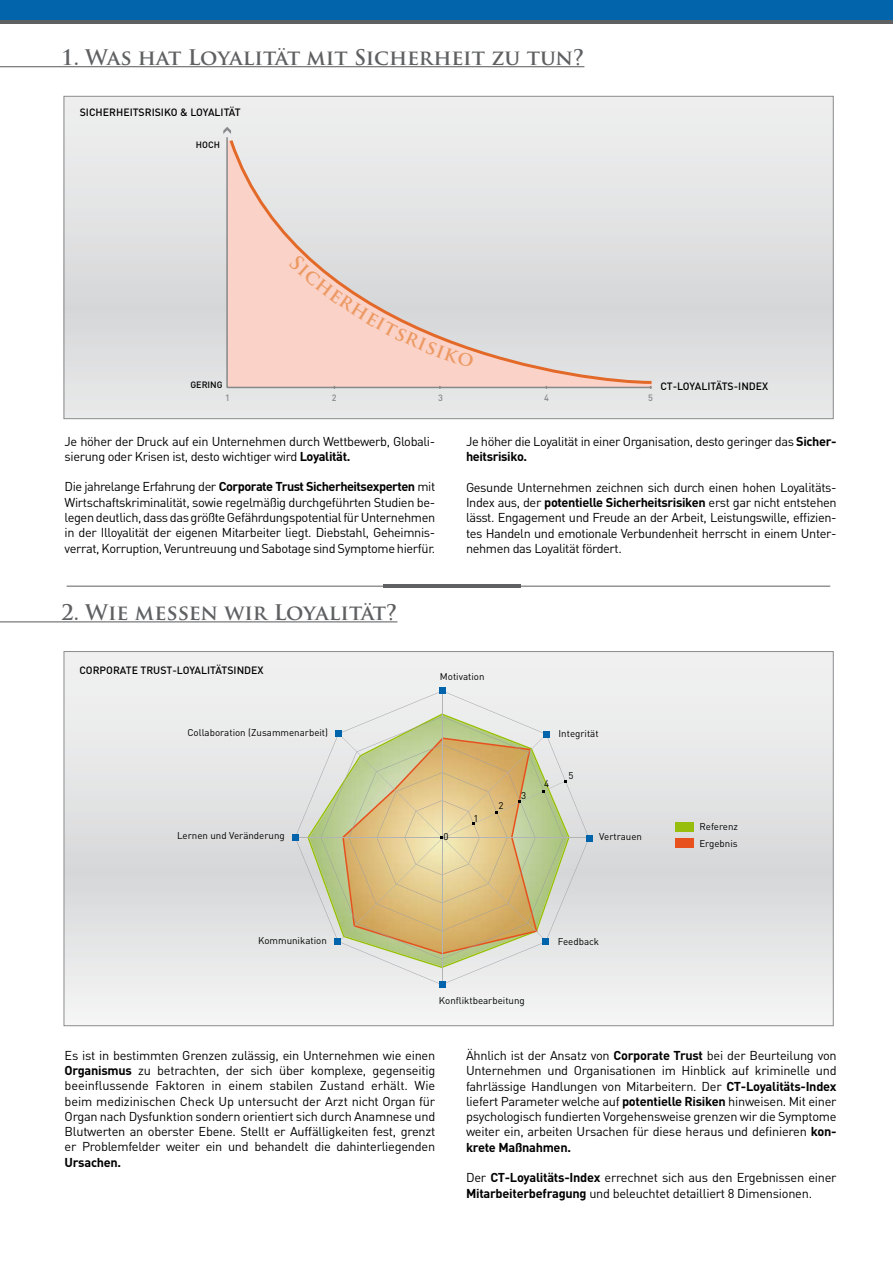
<style>
.page{position:relative;width:893px;height:1263px;background:#fff}
.page>*{position:absolute;margin:0;border:0;box-sizing:border-box;transform-origin:0 0}
.t1{font:700 21px "Trajan Pro";color:#5f6062}
.t2{font:12.75px/15.3px "DIN";letter-spacing:-.03em;color:#000;text-align:justify}
.t3{font:700 12.75px "DIN";letter-spacing:-.02em;color:#000}
.t4{font:500 10.5px "DIN";color:#000}
.t5{font:9.75px/17px "DIN";color:#000}
.t6{font:500 9.15px "DIN";color:#000}
.t7{font:500 9.15px "DIN";color:#87888a}
.s1{font-weight:700}
</style>
<div class="page">
<hr style="left:0;top:66px;width:584px;height:1px;background:#5f6062">
<hr style="left:0;top:621px;width:397px;height:1px;background:#5f6062">
<svg style="left:66px;top:653px;width:765px;height:366px"></svg>
<div style="left:675px;top:822px;width:18px;height:9px;background:#97be0d"></div>
<div style="left:675px;top:838px;width:18px;height:9px;background:#e7511e"></div>
<svg style="left:295px;top:691px;width:294px;height:294px;background:#e4e6e4"></svg>
<svg style="left:321px;top:716px;width:242px;height:243px;background:#d5ddc6"></svg>
<hr style="left:442px;top:690px;width:1px;height:295px;background:#b1b3b4">
<hr style="left:296px;top:837px;width:294px;height:1px;background:#b1b3b4">
<div style="left:440px;top:687px;width:6px;height:7px;background:#0064ad"></div>
<svg style="left:439px;top:982px;width:6px;height:6px"></svg>
<div style="left:586px;top:835px;width:7px;height:6px;background:#0064ad"></div>
<div style="left:543px;top:731px;width:6px;height:7px;background:#0064ad"></div>
<div style="left:335px;top:730px;width:7px;height:7px;background:#0064ad"></div>
<div style="left:335px;top:938px;width:6px;height:7px;background:#0064ad"></div>
<div style="left:292px;top:834px;width:7px;height:7px;background:#0064ad"></div>
<svg style="left:339px;top:734px;width:228px;height:220px;background:#d2c38d"></svg>
<div style="left:0;top:0;width:893px;height:23px;background:linear-gradient(to right,#5f6062,#5f6062)"></div>
<div style="left:0;top:0;width:893px;height:19px;background:#0264aa"></div>
<div style="left:849px;top:0;width:44px;height:23px;background:linear-gradient(to right,#5f6062,#5f6062)"></div>
<div style="left:849px;top:0;width:44px;height:19px;background:#0264aa"></div>
<hr style="left:67px;top:586px;width:763px;height:1px;background:#5f6062">
<hr style="left:383px;top:584px;width:138px;height:3px;background:#5f6062">
<div style="left:64px;top:96px;width:769px;height:323px;background:linear-gradient(to bottom,#e9eaea,#dadbdc)"></div>
<svg style="left:228px;top:137px;width:427px;height:248px;background:#e6dddb"></svg>
<hr style="left:226px;top:137px;width:2px;height:251px;background:#87888a">
<hr style="left:227px;top:387px;width:425px;height:1px;background:#87888a">
<svg style="left:223px;top:127px;width:8px;height:7px"></svg>
<svg style="left:289px;top:254px;width:185px;height:114px;background:#ebd2cb"></svg>
<h1 class="t1" style="left:61px;top:44px;width:525px">1. Was hat Loyalität mit Sicherheit zu tun?</h1>
<p class="t4" style="left:80px;top:106px;width:163px">SICHERHEITSRISIKO &amp; LOYALITÄT</p>
<p class="t6" style="left:196px;top:139px;width:26px">HOCH</p>
<p class="t6" style="left:190px;top:379px;width:34px">GERING</p>
<p class="t7" style="left:225px;top:391px;width:6px">1</p>
<p class="t7" style="left:332px;top:391px;width:6px">2</p>
<p class="t7" style="left:438px;top:391px;width:6px">3</p>
<p class="t7" style="left:544px;top:391px;width:6px">4</p>
<p class="t7" style="left:648px;top:391px;width:6px">5</p>
<p class="t4" style="left:660px;top:380px;width:109px">CT-LOYALITÄTS-INDEX</p>
<p class="t2" style="left:65px;top:433px;width:372px">Je höher der Druck auf ein Unternehmen durch Wettbewerb, Globali&shy;sierung oder Krisen ist, desto wichtiger wird <span class="s1">Loyalität.</span></p>
<p class="t2" style="left:65px;top:479px;width:372px">Die jahrelange Erfahrung der <span class="s1">Corporate Trust Sicherheitsexperten</span> mit Wirtschaftskriminalität, sowie regelmäßig durchgeführten Studien be&shy;legen deutlich, dass das größte Gefährdungspotential für Unternehmen in der Illoyalität der eigenen Mitarbeiter liegt. Diebstahl, Geheimnis&shy;verrat, Korruption, Veruntreuung und Sabotage sind Symptome hierfür.</p>
<h1 class="t1" style="left:61px;top:599px;width:338px">2. Wie messen wir Loyalität?</h1>
<p class="t2" style="left:466px;top:433px;width:372px">Je höher die Loyalität in einer Organisation, desto geringer das <span class="s1">Sicher&shy;heitsrisiko.</span></p>
<p class="t2" style="left:466px;top:479px;width:372px">Gesunde Unternehmen zeichnen sich durch einen hohen Loyalitäts-Index aus, der <span class="s1">potentielle Sicherheitsrisiken</span> erst gar nicht entstehen lässt. Engagement und Freude an der Arbeit, Leistungswille, effizien&shy;tes Handeln und emotionale Verbundenheit herrscht in einem Unter&shy;nehmen das Loyalität fördert.</p>
<p class="t4" style="left:79px;top:664px;width:186px">CORPORATE TRUST-LOYALITÄTSINDEX</p>
<p class="t5" style="left:440px;top:668px;width:46px">Motivation</p>
<p class="t5" style="left:187px;top:724px;width:142px">Collaboration (Zusammenarbeit)</p>
<p class="t5" style="left:559px;top:725px;width:42px">Integrität</p>
<p class="t5" style="left:544px;top:775px;width:7px">4</p>
<p class="t5" style="left:568px;top:767px;width:7px">5</p>
<p class="t5" style="left:521px;top:787px;width:7px">3</p>
<p class="t5" style="left:498px;top:797px;width:7px">2</p>
<p class="t5" style="left:177px;top:827px;width:109px">Lernen und Veränderung</p>
<p class="t5" style="left:443px;top:828px;width:7px">0</p>
<p class="t5" style="left:473px;top:810px;width:7px">1</p>
<p class="t5" style="left:599px;top:828px;width:44px">Vertrauen</p>
<p class="t5" style="left:699px;top:818px;width:40px">Referenz<br>Ergebnis</p>
<p class="t5" style="left:258px;top:932px;width:70px">Kommunikation</p>
<p class="t5" style="left:558px;top:932px;width:43px">Feedback</p>
<p class="t5" style="left:439px;top:992px;width:88px">Konfliktbearbeitung</p>
<p class="t2" style="left:65px;top:1047px;width:372px">Es ist in bestimmten Grenzen zulässig, ein Unternehmen wie einen <span class="s1">Organismus</span> zu betrachten, der sich über komplexe, gegenseitig beeinflussende Faktoren in einem stabilen Zustand erhält. Wie beim medizinischen Check Up untersucht der Arzt nicht Organ für Organ nach Dysfunktion sondern orientiert sich durch Anamnese und Blutwerten an oberster Ebene. Stellt er Auffälligkeiten fest, grenzt er Problemfelder weiter ein und behandelt die dahinterliegenden</p>
<p class="t3" style="left:65px;top:1154px;width:58px">Ursachen.</p>
<p class="t2" style="left:466px;top:1047px;width:372px">Ähnlich ist der Ansatz von <span class="s1">Corporate Trust</span> bei der Beurteilung von Unternehmen und Organisationen im Hinblick auf kriminelle und fahrlässige Handlungen von Mitarbeitern. Der <span class="s1">CT-Loyalitäts-Index </span>liefert Parameter welche auf <span class="s1">potentielle Risiken</span> hinweisen. Mit einer psychologisch fundierten Vorgehensweise grenzen wir die Symptome weiter ein, arbeiten Ursachen für diese heraus und definieren <span class="s1">kon&shy;krete Maßnahmen.</span></p>
<p class="t2" style="left:466px;top:1170px;width:372px">Der <span class="s1">CT-Loyalitäts-Index</span> errechnet sich aus den Ergebnissen einer<br><span class="s1">Mitarbeiterbefragung</span> und beleuchtet detailliert 8 Dimensionen.</p>
</div>
